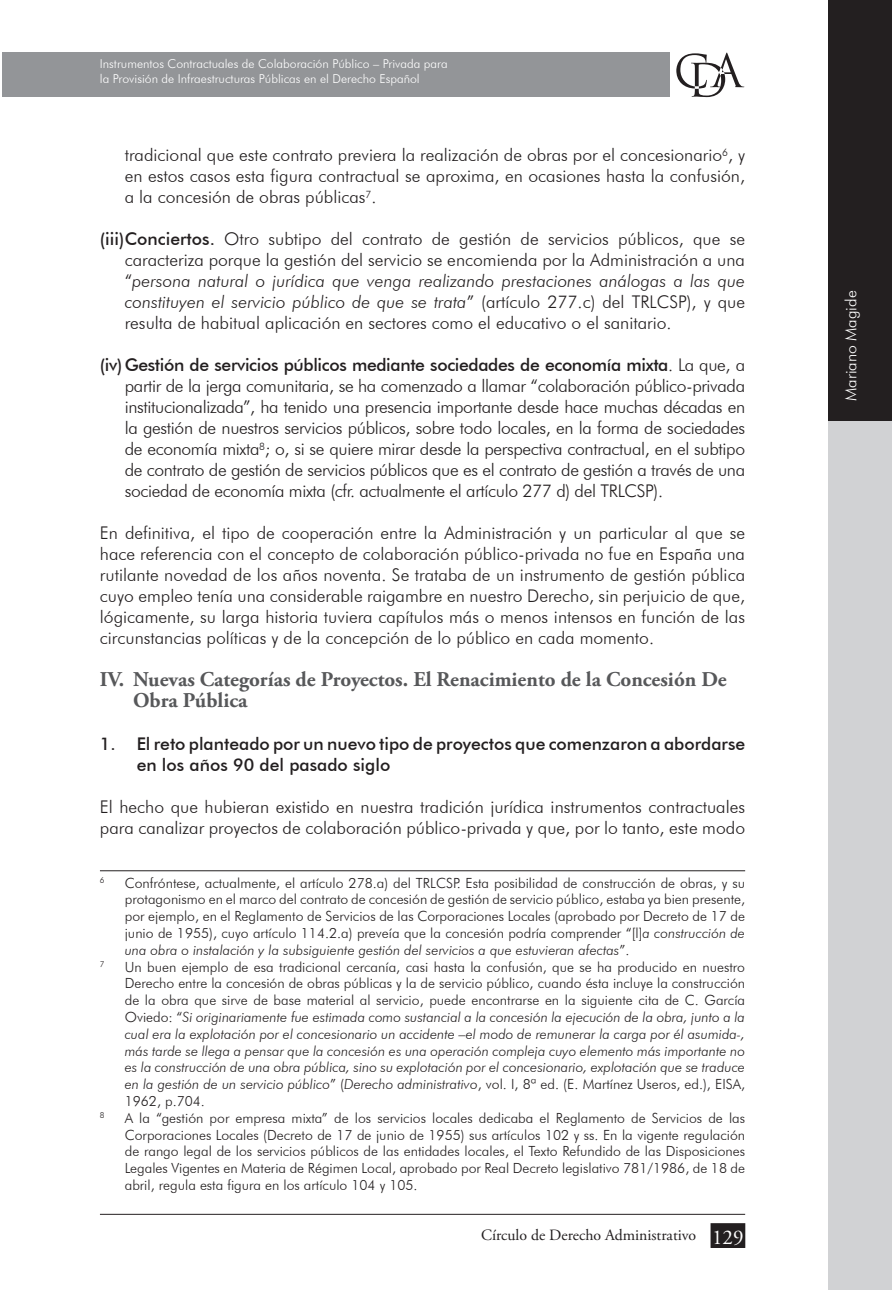
<style>
.page{position:relative;width:892px;height:1290px;background:#fff}
.page>*{position:absolute;margin:0;border:0;box-sizing:border-box;transform-origin:0 0}
.t1{font:700 21px/21px "Adobe Garamond Pro";color:#57585a}
.t2{font:300 17.5px/21px "Futura BT";color:#231f20;text-align:justify}
.t3{font:500 17.5px/21px "Futura BT";color:#231f20}
.t4{font:15.75px "Adobe Garamond Pro";color:#231f20}
.t5{font:300 15.75px "Futura BT";color:#fff}
.t6{font:300 14px/16.8px "Futura BT";color:#231f20;text-align:justify}
.t7{font:italic 300 14px/16.8px "Futura BT";color:#231f20;text-align:justify}
.t8{font:300 12.25px/14.7px "Futura BT";color:#fff}
.t9{font:300 8.22px "Futura BT";color:#231f20}
.s1{font-weight:500}
.s2{font-style:italic}
.s3{font-style:normal}
.s4{font-size:21px;color:#fff}
</style>
<div class="page">
<div style="left:2px;top:52px;width:667px;height:44px;background:#939598"></div>
<svg style="left:676px;top:53px;width:68px;height:44px"></svg>
<hr style="left:100px;top:1214px;width:645px;height:1px;background:#231f20">
<div style="left:711px;top:1224px;width:33px;height:23px;background:#231f20"></div>
<div style="left:710px;top:1223px;width:35px;height:25px;border:2px solid #231f20"></div>
<div style="left:828px;top:62px;width:64px;height:1228px;background:#d1d2d4"></div>
<div style="left:828px;top:0;width:64px;height:421px;background:#231f20"></div>
<hr style="left:100px;top:870px;width:645px;height:1px;background:#231f20">
<p class="t8" style="left:100px;top:56px;width:349px">Instrumentos Contractuales de Colaboración Público – Privada para la Provisión de Infraestructuras Públicas en el Derecho Español</p>
<p class="t2" style="left:125px;top:144px;width:622px">tradicional que este contrato previera la realización de obras por el concesionario<sup>6</sup>, y en estos casos esta figura contractual se aproxima, en ocasiones hasta la confusión, a la concesión de obras públicas<sup>7</sup>.</p>
<p class="t2" style="left:125px;top:228px;width:622px;text-indent:-25px"><span class="s1">(iii)Conciertos.</span> Otro subtipo del contrato de gestión de servicios públicos, que se caracteriza porque la gestión del servicio se encomienda por la Administración a una “<span class="s2">persona natural o jurídica que venga realizando prestaciones análogas a las que constituyen el servicio público de que se trata</span>” (artículo 277.c) del TRLCSP), y que resulta de habitual aplicación en sectores como el educativo o el sanitario.</p>
<p class="t2" style="left:125px;top:354px;width:622px;text-indent:-25px"><span class="s1">(iv) Gestión de servicios públicos mediante sociedades de economía mixta</span>. La que, a partir de la jerga comunitaria, se ha comenzado a llamar “colaboración público-privada institucionalizada”, ha tenido una presencia importante desde hace muchas décadas en la gestión de nuestros servicios públicos, sobre todo locales, en la forma de sociedades de economía mixta<sup>8</sup>; o, si se quiere mirar desde la perspectiva contractual, en el subtipo de contrato de gestión de servicios públicos que es el contrato de gestión a través de una sociedad de economía mixta (cfr. actualmente el artículo 277 d) del TRLCSP).</p>
<p class="t2" style="left:100px;top:522px;width:646px">En definitiva, el tipo de cooperación entre la Administración y un particular al que se hace referencia con el concepto de colaboración público-privada no fue en España una rutilante novedad de los años noventa. Se trataba de un instrumento de gestión pública cuyo empleo tenía una considerable raigambre en nuestro Derecho, sin perjuicio de que, lógicamente, su larga historia tuviera capítulos más o menos intensos en función de las circunstancias políticas y de la concepción de lo público en cada momento.</p>
<p class="t1" style="left:133px;top:670px;width:595px;text-indent:-33px">IV. Nuevas Categorías de Proyectos. El Renacimiento de la Concesión De<br>Obra Pública</p>
<p class="t3" style="left:137px;top:732px;width:610px;text-indent:-37px">1. El reto planteado por un nuevo tipo de proyectos que comenzaron a abordarse en los años 90 del pasado siglo</p>
<p class="t2" style="left:100px;top:795px;width:646px">El hecho que hubieran existido en nuestra tradición jurídica instrumentos contractuales para canalizar proyectos de colaboración público-privada y que, por lo tanto, este modo</p>
<p class="t9" style="left:100px;top:875px;width:6px">6</p>
<p class="t6" style="left:125px;top:874px;width:622px">Confróntese, actualmente, el artículo 278.a) del TRLCSP. Esta posibilidad de construcción de obras, y su protagonismo en el marco del contrato de concesión de gestión de servicio público, estaba ya bien presente, por ejemplo, en el Reglamento de Servicios de las Corporaciones Locales (aprobado por Decreto de 17 de junio de 1955), cuyo artículo 114.2.a) preveía que la concesión podría comprender “[l]<span class="s2">a construcción de una obra o instalación y la subsiguiente gestión del servicios a que estuvieran afectas</span>”.</p>
<p class="t9" style="left:100px;top:959px;width:6px">7</p>
<p class="t7" style="left:125px;top:958px;width:622px"><span class="s3">Un buen ejemplo de esa tradicional cercanía, casi hasta la confusión, que se ha producido en nuestro Derecho entre la concesión de obras públicas y la de servicio público, cuando ésta incluye la construcción de la obra que sirve de base material al servicio, puede encontrarse en la siguiente cita de C. García Oviedo: “</span>Si originariamente fue estimada como sustancial a la concesión la ejecución de la obra, junto a la cual era la explotación por el concesionario un accidente –el modo de remunerar la carga por él asumida-, más tarde se llega a pensar que la concesión es una operación compleja cuyo elemento más importante no es la construcción de una obra pública, sino su explotación por el concesionario, explotación que se traduce en la gestión de un servicio público<span class="s3">” (</span>Derecho administrativo<span class="s3">, vol. I, 8ª ed. (E. Martínez Useros, ed.), EISA, 1962, p.704.</span></p>
<p class="t9" style="left:100px;top:1110px;width:6px">8</p>
<p class="t6" style="left:125px;top:1109px;width:622px">A la “gestión por empresa mixta” de los servicios locales dedicaba el Reglamento de Servicios de las Corporaciones Locales (Decreto de 17 de junio de 1955) sus artículos 102 y ss. En la vigente regulación de rango legal de los servicios públicos de las entidades locales, el Texto Refundido de las Disposiciones Legales Vigentes en Materia de Régimen Local, aprobado por Real Decreto legislativo 781/1986, de 18 de abril, regula esta figura en los artículo 104 y 105.</p>
<p class="t4" style="left:481px;top:1226px;width:264px">Círculo de Derecho Administrativo <span class="s4">129</span></p>
<p class="t5" style="left:841px;top:401px;width:112px;rotate:-90deg">Mariano Magide</p>
</div>
